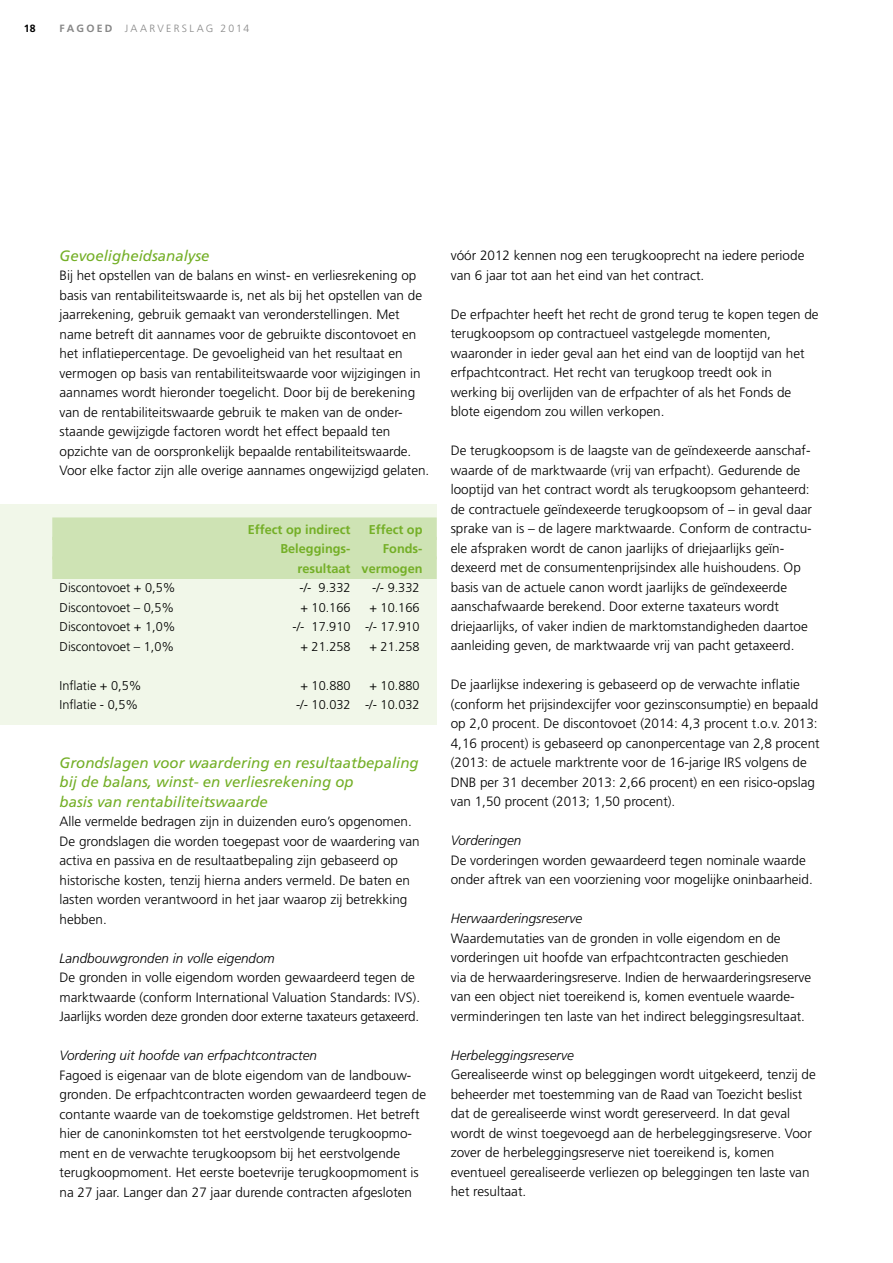
<style>
.page{position:relative;width:893px;height:1263px;background:#fff}
.page>*{position:absolute;margin:0;border:0;box-sizing:border-box;transform-origin:0 0}
.t1{font:italic 15px/19.5px "Frutiger CE";color:#74af27}
.t2{font:300 13.5px/19.5px "Frutiger";color:#000}
.t3{font:italic 300 13.5px "Frutiger";color:#000}
.t4{font:300 12.75px "Frutiger";color:#000}
.t5{font:700 12.75px/19.5px "Frutiger CE";color:#74af27;text-align:right}
.t6{font:300 10.5px "Frutiger";letter-spacing:.21em;color:#878787}
.t7{font:700 10.5px "Frutiger";color:#000}
.s1{font-family:"Frutiger CE";font-weight:700}
</style>
<div class="page">
<div style="left:0;top:504px;width:436px;height:221px;background:#f1f7e9"></div>
<div style="left:52px;top:517px;width:385px;height:23px;background:#cee3b4"></div>
<div style="left:52px;top:537px;width:385px;height:22px;background:#cee3b4"></div>
<div style="left:52px;top:556px;width:385px;height:23px;background:#cee3b4"></div>
<p class="t7" style="left:24px;top:23px;width:13px">18</p>
<p class="t6" style="left:60px;top:23px;width:191px"><span class="s1">FAGOED</span> JAARVERSLAG 2014</p>
<p class="t1" style="left:60px;top:246px;width:152px">Gevoeligheidsanalyse</p>
<p class="t2" style="left:60px;top:266px;width:371px">Bij het opstellen van de balans en winst- en verliesrekening op basis van rentabiliteitswaarde is, net als bij het opstellen van de jaarrekening, gebruik gemaakt van veronderstellingen. Met name betreft dit aannames voor de gebruikte discontovoet en het inflatiepercentage. De gevoeligheid van het resultaat en vermogen op basis van rentabiliteitswaarde voor wijzigingen in aannames wordt hieronder toegelicht. Door bij de berekening van de rentabiliteitswaarde gebruik te maken van de onder&shy;staande gewijzigde factoren wordt het effect bepaald ten opzichte van de oorspronkelijk bepaalde rentabiliteitswaarde.<br>Voor elke factor zijn alle overige aannames ongewijzigd gelaten.</p>
<p class="t5" style="left:248px;top:519px;width:104px">Effect op indirect</p>
<p class="t5" style="left:369px;top:519px;width:55px">Effect op</p>
<p class="t5" style="left:280px;top:539px;width:72px">Beleggings-</p>
<p class="t5" style="left:297px;top:539px;width:127px">Fonds-<br>resultaat vermogen</p>
<p class="t4" style="left:60px;top:580px;width:118px">Discontovoet + 0,5%</p>
<p class="t4" style="left:300px;top:580px;width:53px">-/- 9.332</p>
<p class="t4" style="left:372px;top:580px;width:49px">-/- 9.332</p>
<p class="t4" style="left:60px;top:600px;width:116px">Discontovoet – 0,5%</p>
<p class="t4" style="left:300px;top:600px;width:52px">+ 10.166</p>
<p class="t4" style="left:369px;top:600px;width:52px">+ 10.166</p>
<p class="t4" style="left:60px;top:619px;width:118px">Discontovoet + 1,0%</p>
<p class="t4" style="left:292px;top:619px;width:129px">-/- 17.910 -/- 17.910</p>
<p class="t4" style="left:60px;top:639px;width:116px">Discontovoet – 1,0%</p>
<p class="t4" style="left:300px;top:639px;width:52px">+ 21.258</p>
<p class="t4" style="left:369px;top:639px;width:52px">+ 21.258</p>
<p class="t4" style="left:60px;top:678px;width:84px">Inflatie + 0,5%</p>
<p class="t4" style="left:300px;top:678px;width:52px">+ 10.880</p>
<p class="t4" style="left:369px;top:678px;width:52px">+ 10.880</p>
<p class="t4" style="left:60px;top:697px;width:80px">Inflatie - 0,5%</p>
<p class="t4" style="left:296px;top:697px;width:125px">-/- 10.032 -/- 10.032</p>
<p class="t1" style="left:60px;top:753px;width:361px">Grondslagen voor waardering en resultaatbepaling bij de balans, winst- en verliesrekening op<br>basis van rentabiliteitswaarde</p>
<p class="t2" style="left:60px;top:812px;width:362px">Alle vermelde bedragen zijn in duizenden euro’s opgenomen.<br>De grondslagen die worden toegepast voor de waardering van activa en passiva en de resultaatbepaling zijn gebaseerd op historische kosten, tenzij hierna anders vermeld. De baten en lasten worden verantwoord in het jaar waarop zij betrekking hebben.</p>
<p class="t3" style="left:60px;top:950px;width:217px">Landbouwgronden in volle eigendom</p>
<p class="t2" style="left:60px;top:968px;width:362px">De gronden in volle eigendom worden gewaardeerd tegen de marktwaarde (conform International Valuation Standards: IVS).<br>Jaarlijks worden deze gronden door externe taxateurs getaxeerd.</p>
<p class="t3" style="left:60px;top:1048px;width:259px">Vordering uit hoofde van erfpachtcontracten</p>
<p class="t2" style="left:60px;top:1065px;width:368px">Fagoed is eigenaar van de blote eigendom van de landbouw&shy;gronden. De erfpachtcontracten worden gewaardeerd tegen de contante waarde van de toekomstige geldstromen. Het betreft hier de canoninkomsten tot het eerstvolgende terugkoopmo&shy;ment en de verwachte terugkoopsom bij het eerstvolgende terugkoopmoment. Het eerste boetevrije terugkoopmoment is na 27 jaar. Langer dan 27 jaar durende contracten afgesloten</p>
<p class="t2" style="left:451px;top:246px;width:355px">vóór 2012 kennen nog een terugkooprecht na iedere periode van 6 jaar tot aan het eind van het contract.</p>
<p class="t2" style="left:451px;top:305px;width:369px">De erfpachter heeft het recht de grond terug te kopen tegen de terugkoopsom op contractueel vastgelegde momenten, waaronder in ieder geval aan het eind van de looptijd van het erfpachtcontract. Het recht van terugkoop treedt ook in werking bij overlijden van de erfpachter of als het Fonds de blote eigendom zou willen verkopen.</p>
<p class="t2" style="left:451px;top:441px;width:363px">De terugkoopsom is de laagste van de geïndexeerde aanschaf&shy;waarde of de marktwaarde (vrij van erfpacht). Gedurende de looptijd van het contract wordt als terugkoopsom gehanteerd: de contractuele geïndexeerde terugkoopsom of – in geval daar sprake van is – de lagere marktwaarde. Conform de contractu&shy;ele afspraken wordt de canon jaarlijks of driejaarlijks geïn&shy;dexeerd met de consumentenprijsindex alle huishoudens. Op basis van de actuele canon wordt jaarlijks de geïndexeerde aanschafwaarde berekend. Door externe taxateurs wordt driejaarlijks, of vaker indien de marktomstandigheden daartoe aanleiding geven, de marktwaarde vrij van pacht getaxeerd.</p>
<p class="t2" style="left:451px;top:675px;width:370px">De jaarlijkse indexering is gebaseerd op de verwachte inflatie (conform het prijsindexcijfer voor gezinsconsumptie) en bepaald op 2,0 procent. De discontovoet (2014: 4,3 procent t.o.v. 2013:<br>4,16 procent) is gebaseerd op canonpercentage van 2,8 procent (2013: de actuele marktrente voor de 16-jarige IRS volgens de DNB per 31 december 2013: 2,66 procent) en een risico-opslag van 1,50 procent (2013; 1,50 procent).</p>
<p class="t3" style="left:451px;top:833px;width:72px">Vorderingen</p>
<p class="t2" style="left:451px;top:850px;width:364px">De vorderingen worden gewaardeerd tegen nominale waarde onder aftrek van een voorziening voor mogelijke oninbaarheid.</p>
<p class="t3" style="left:451px;top:911px;width:133px">Herwaarderingsreserve</p>
<p class="t2" style="left:451px;top:928px;width:362px">Waardemutaties van de gronden in volle eigendom en de vorderingen uit hoofde van erfpachtcontracten geschieden<br>via de herwaarderingsreserve. Indien de herwaarderingsreserve van een object niet toereikend is, komen eventuele waarde&shy;verminderingen ten laste van het indirect beleggingsresultaat.</p>
<p class="t3" style="left:451px;top:1047px;width:125px">Herbeleggingsreserve</p>
<p class="t2" style="left:451px;top:1065px;width:367px">Gerealiseerde winst op beleggingen wordt uitgekeerd, tenzij de beheerder met toestemming van de Raad van Toezicht beslist dat de gerealiseerde winst wordt gereserveerd. In dat geval wordt de winst toegevoegd aan de herbeleggingsreserve. Voor zover de herbeleggingsreserve niet toereikend is, komen eventueel gerealiseerde verliezen op beleggingen ten laste van het resultaat.</p>
</div>
